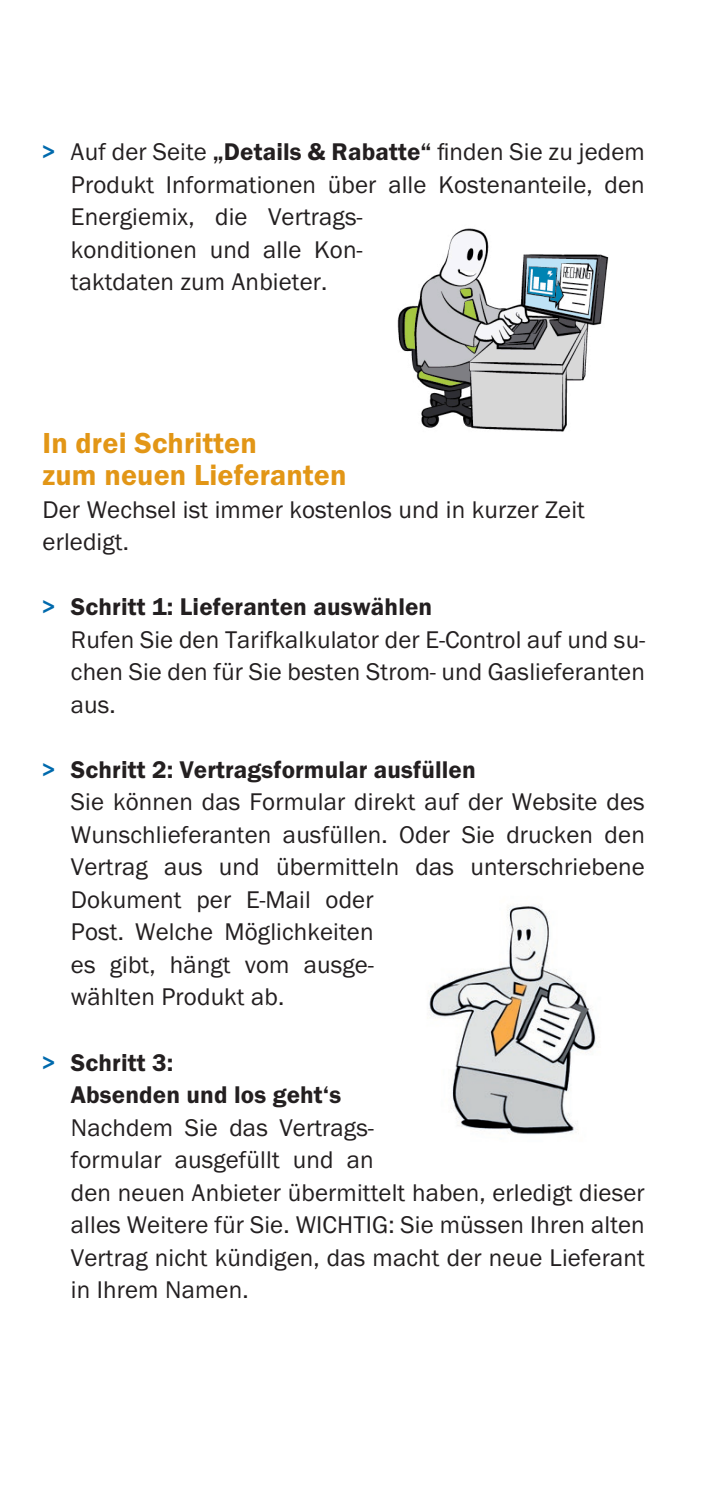
<style>
.page{position:relative;width:709px;height:1489px;background:#fff}
.page>*{position:absolute;margin:0;border:0;box-sizing:border-box;transform-origin:0 0}
.t1{font:600 30px/32.5px "Franklin Got Itc T";letter-spacing:.005em;color:#e29616}
.t2{font:25px/32.5px "Franklin Got Itc T";letter-spacing:.005em;color:#231f20}
.t3{font:600 25px/32.5px "Franklin Got Itc T";letter-spacing:.005em;color:#231f20}
.s1{font-weight:500;color:#006aad}
.s2{font-weight:600}
</style>
<div class="page">
<img style="left:429px;top:906px;width:169px;height:229px">
<img style="left:397px;top:228px;width:212px;height:204px">
<p class="t2" style="left:71px;top:135px;width:575px;text-indent:-28px"><span class="s1">&gt;</span> Auf der Seite <span class="s2">„Details &amp; Rabatte“</span> finden Sie zu jedem Produkt Informationen über alle Kostenanteile, den Energiemix, die Vertrags-<br>konditionen und alle Kon-<br>taktdaten zum Anbieter.</p>
<p class="t1" style="left:43px;top:426px;width:305px">In drei Schritten<br>zum neuen Lieferanten</p>
<p class="t2" style="left:43px;top:493px;width:544px">Der Wechsel ist immer kostenlos und in kurzer Zeit erledigt.</p>
<p class="t2" style="left:71px;top:590px;width:575px;text-indent:-28px"><span class="s1">&gt;</span> <span class="s2">Schritt 1: Lieferanten auswählen<br></span>Rufen Sie den Tarifkalkulator der E-Control auf und su&shy;chen Sie den für Sie besten Strom- und Gaslieferanten aus.</p>
<p class="t2" style="left:71px;top:753px;width:575px;text-indent:-28px"><span class="s1">&gt;</span> <span class="s2">Schritt 2: Vertragsformular ausfüllen<br></span>Sie können das Formular direkt auf der Website des Wunschlieferanten ausfüllen. Oder Sie drucken den Vertrag aus und übermitteln das unterschriebene Dokument per E-Mail oder<br>Post. Welche Möglichkeiten<br>es gibt, hängt vom ausge-<br>wählten Produkt ab.</p>
<p class="t3" style="left:71px;top:1045px;width:272px;text-indent:-28px"><span class="s1">&gt;</span> Schritt 3:<br>Absenden und los geht‘s</p>
<p class="t2" style="left:71px;top:1110px;width:575px">Nachdem Sie das Vertrags-<br>formular ausgefüllt und an<br>den neuen Anbieter übermittelt haben, erledigt dieser alles Weitere für Sie. WICHTIG: Sie müssen Ihren alten Vertrag nicht kündigen, das macht der neue Lieferant in Ihrem Namen.</p>
</div>
